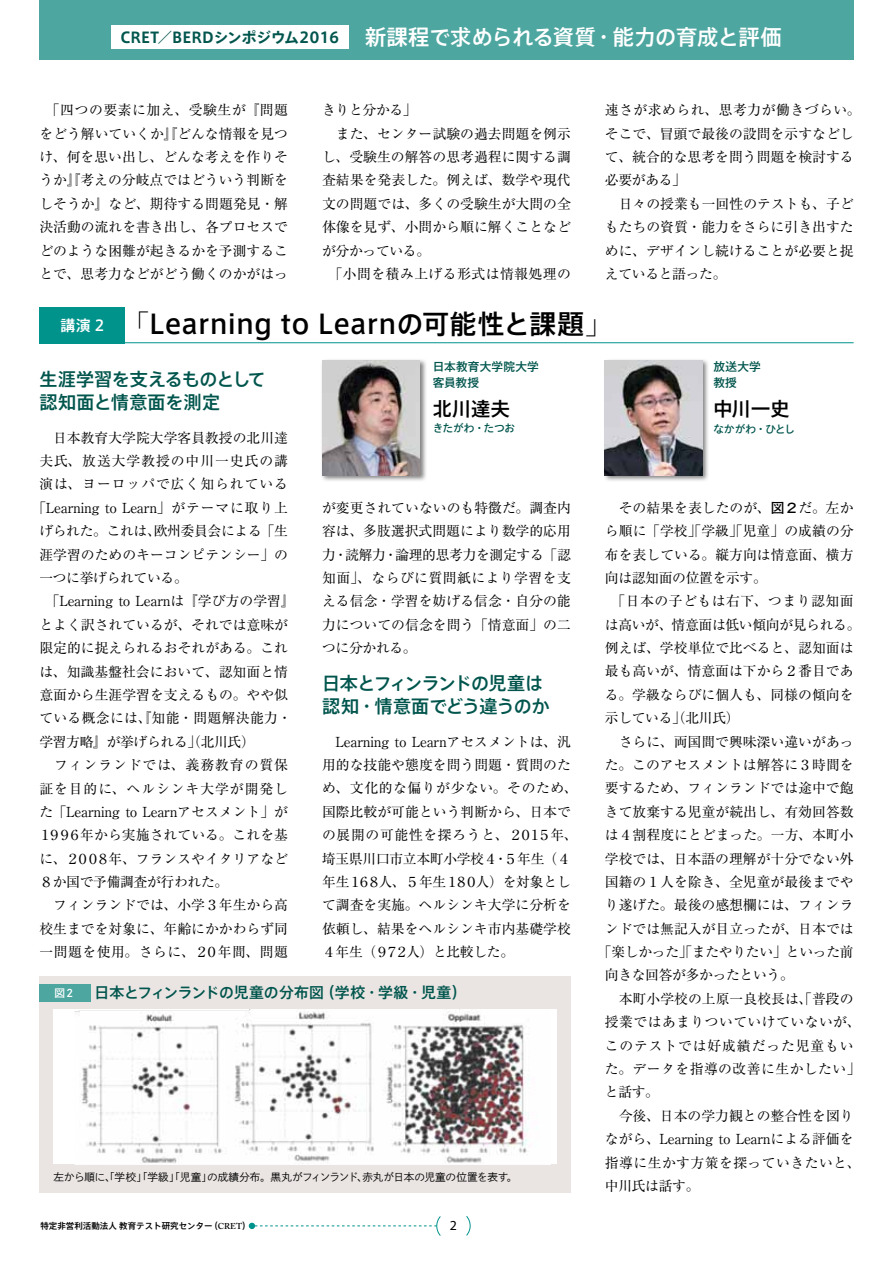
<style>
.page{position:relative;width:893px;height:1263px;background:#fff}
.page>*{position:absolute;margin:0;border:0;box-sizing:border-box;transform-origin:0 0}
.t1{font:500 26.55px "Axis Std";letter-spacing:.015em;color:#000}
.t2{font:500 21.3px "Axis Std";letter-spacing:-.015em;color:#fff}
.t3{font:500 19.2px "Axis Std";letter-spacing:.01em;color:#000}
.t4{font:500 18px/23.4px "Axis Std";letter-spacing:-.025em;color:#00554d}
.t5{font:500 14.85px "Axis Std";letter-spacing:-.01em;color:#00554d}
.t6{font:13.8px/23.4px "Ryumin Pro";color:#000}
.t7{font:13.8px "Ryumin Pro";letter-spacing:-.025em;color:#000}
.t8{font:13.8px "Ryumin Pro";letter-spacing:.035em;color:#000}
.t9{font:13.8px "Ryumin Pro";letter-spacing:.07em;color:#000}
.t10{font:13.8px "Ryumin Pro";letter-spacing:.025em;color:#000}
.t11{font:13.8px "Ryumin Pro";letter-spacing:.04em;color:#000}
.t12{font:13.8px "Ryumin Pro";letter-spacing:.06em;color:#000}
.t13{font:13.8px "Myriad Pro";color:#000}
.t14{font:500 11.7px/15.9px "Gothic MB101 Pro";letter-spacing:.015em;color:#00554d}
.t15{font:10.65px "Shuei Go Kin Std L";letter-spacing:-.02em;color:#000}
.t16{font:10.65px "Shuei Go Kin Std B";letter-spacing:-.02em;color:#00554d}
.t17{font:10.65px "Shuei Go Kin Std B";color:#fff}
.t18{font:500 8.55px "Axis Std";color:#000}
.s1{font-weight:700;font-size:14.85px;color:#00554d}
.s2{font-weight:300;font-size:14.85px;color:#00554d}
.s3{font-size:14.85px;color:#fff}
.s4{font-weight:300}
.s5{font-family:"Futo Go B101 Pro";font-weight:700}
.s6{font-family:"Adobe Caslon Pro";font-weight:600}
</style>
<div class="page">
<svg style="left:466px;top:1216px;width:5px;height:20px"></svg>
<div style="left:39px;top:976px;width:532px;height:217px;background:#eae5e3"></div>
<div style="left:39px;top:984px;width:51px;height:17px;background:#4da6a0"></div>
<div style="left:53px;top:1010px;width:504px;height:154px;background:#fff"></div>
<img style="left:74px;top:1010px;width:455px;height:154px">
<svg style="left:249px;top:1216px;width:192px;height:20px"></svg>
<div style="left:39px;top:0;width:815px;height:60px;background:#4da6a0"></div>
<div style="left:111px;top:26px;width:238px;height:23px;background:#fff"></div>
<div style="left:320px;top:358px;width:107px;height:124px;background:#000;opacity:.5"></div>
<img style="left:322px;top:360px;width:98px;height:115px">
<div style="left:603px;top:358px;width:107px;height:125px;background:#000;opacity:.5"></div>
<img style="left:605px;top:361px;width:98px;height:114px">
<div style="left:39px;top:307px;width:85px;height:36px;background:#00938c"></div>
<hr style="left:39px;top:342px;width:815px;height:1px;background:#00938c">
<h2 class="t2" style="left:120px;top:21px;width:663px"><span class="s1">CRET</span><span class="s2">／</span><span class="s1">BERDシンポジウム2016</span> 新課程で求められる資質・能力の育成と評価</h2>
<p class="t6" style="left:39px;top:97px;width:250px;text-align:justify">　「四つの要素に加え、受験生が『問題をどう解いていくか』『どんな情報を見つけ、何を思い出し、どんな考えを作りそうか』『考えの分岐点ではどういう判断をしそうか』など、期待する問題発見・解決活動の流れを書き出し、各プロセスでどのような困難が起きるかを予測することで、思考力などがどう働くのかがはっ</p>
<p class="t6" style="left:322px;top:97px;width:250px">きりと分かる」<br>　また、センター試験の過去問題を例示し、受験生の解答の思考過程に関する調査結果を発表した。例えば、数学や現代文の問題では、多くの受験生が大問の全体像を見ず、小問から順に解くことなどが分かっている。<br>　「小問を積み上げる形式は情報処理の</p>
<p class="t6" style="left:605px;top:97px;width:257px">速さが求められ、思考力が働きづらい。そこで、冒頭で最後の設問を示すなどして、統合的な思考を問う問題を検討する必要がある」　<br>　日々の授業も一回性のテストも、子どもたちの資質・能力をさらに引き出すために、デザインし続けることが必要と捉えていると語った。</p>
<h1 class="t1" style="left:61px;top:304px;width:553px"><span class="s3">講演 2</span> <span class="s4">「</span>Learning to Learnの可能性と課題<span class="s4">」</span></h1>
<h3 class="t4" style="left:39px;top:366px;width:228px">生涯学習を支えるものとして認知面と情意面を測定</h3>
<p class="t6" style="left:39px;top:425px;width:250px">　日本教育大学院大学客員教授の北川達</p>
<p class="t9" style="left:39px;top:450px;width:250px">夫氏、放送大学教授の中川一史氏の講</p>
<p class="t9" style="left:39px;top:473px;width:250px">演は、ヨーロッパで広く知られている</p>
<p class="t7" style="left:32px;top:497px;width:257px">「Learning to Learn」がテーマに取り上</p>
<p class="t7" style="left:39px;top:520px;width:250px">げられた。これは、欧州委員会による「生</p>
<p class="t6" style="left:39px;top:542px;width:250px">涯学習のためのキーコンピテンシー」の</p>
<p class="t7" style="left:39px;top:567px;width:150px">一つに挙げられている。</p>
<p class="t7" style="left:39px;top:590px;width:257px">　「Learning to Learnは『学び方の学習』</p>
<p class="t6" style="left:39px;top:612px;width:250px">とよく訳されているが、それでは意味が</p>
<p class="t6" style="left:39px;top:635px;width:250px">限定的に捉えられるおそれがある。これ</p>
<p class="t6" style="left:39px;top:659px;width:250px">は、知識基盤社会において、認知面と情</p>
<p class="t6" style="left:39px;top:682px;width:250px">意面から生涯学習を支えるもの。やや似</p>
<p class="t10" style="left:39px;top:707px;width:254px">ている概念には、『知能・問題解決能力・</p>
<p class="t7" style="left:39px;top:731px;width:217px">学習方略』が挙げられる」（北川氏）</p>
<p class="t9" style="left:39px;top:754px;width:250px">　フィンランドでは、義務教育の質保</p>
<p class="t9" style="left:39px;top:777px;width:250px">証を目的に、ヘルシンキ大学が開発し</p>
<p class="t7" style="left:39px;top:801px;width:250px">た「Learning to Learnアセスメント」が</p>
<p class="t6" style="left:38px;top:822px;width:251px">１９９６年から実施されている。これを基</p>
<p class="t6" style="left:39px;top:846px;width:250px">に、２００８年、フランスやイタリアなど</p>
<p class="t7" style="left:39px;top:871px;width:190px">８か国で予備調査が行われた。</p>
<p class="t6" style="left:39px;top:893px;width:250px">　フィンランドでは、小学３年生から高</p>
<p class="t6" style="left:39px;top:916px;width:250px">校生までを対象に、年齢にかかわらず同</p>
<p class="t11" style="left:39px;top:941px;width:250px">一問題を使用。さらに、２０年間、問題</p>
<p class="t14" style="left:433px;top:357px;width:108px">日本教育大学院大学客員教授</p>
<h3 class="t3" style="left:433px;top:394px;width:79px">北川達夫</h3>
<p class="t16" style="left:433px;top:421px;width:84px">きたがわ・たつお</p>
<p class="t6" style="left:322px;top:495px;width:250px;text-align:justify">が変更されていないのも特徴だ。調査内容は、多肢選択式問題により数学的応用力・読解力・論理的思考力を測定する「認知面」、ならびに質問紙により学習を支える信念・学習を妨げる信念・自分の能力についての信念を問う「情意面」の二つに分かれる。</p>
<h3 class="t4" style="left:322px;top:670px;width:229px">日本とフィンランドの児童は認知・情意面でどう違うのか</h3>
<p class="t6" style="left:322px;top:729px;width:257px">　Learning to Learnアセスメントは、汎用的な技能や態度を問う問題・質問のため、文化的な偏りが少ない。そのため、国際比較が可能という判断から、日本での展開の可能性を探ろうと、２０１５年、埼玉県川口市立本町小学校４・５年生（４年生１６８人、５年生１８０人）を対象として調査を実施。ヘルシンキ大学に分析を依頼し、結果をヘルシンキ市内基礎学校<br>４年生（９７２人）と比較した。</p>
<p class="t17" style="left:55px;top:985px;width:22px">図２</p>
<p class="t5" style="left:95px;top:981px;width:374px">日本とフィンランドの児童の分布図（学校・学級・児童）</p>
<p class="t15" style="left:53px;top:1170px;width:466px">左から順に「、学校」「学級」「児童」の成績分布。黒丸がフィンランド、赤丸が日本の児童の位置を表す。</p>
<p class="t14" style="left:713px;top:357px;width:49px">放送大学教授</p>
<h3 class="t3" style="left:713px;top:394px;width:78px">中川一史</h3>
<p class="t16" style="left:713px;top:421px;width:83px">なかがわ・ひとし</p>
<p class="t6" style="left:605px;top:495px;width:250px">　その結果を表したのが、<span class="s5">図２</span>だ。左か</p>
<p class="t6" style="left:605px;top:518px;width:250px">ら順に「学校」「学級」「児童」の成績の分</p>
<p class="t6" style="left:605px;top:542px;width:250px">布を表している。縦方向は情意面、横方</p>
<p class="t7" style="left:605px;top:567px;width:164px">向は認知面の位置を示す。</p>
<p class="t8" style="left:605px;top:590px;width:250px">　「日本の子どもは右下、つまり認知面</p>
<p class="t7" style="left:605px;top:614px;width:257px">は高いが、情意面は低い傾向が見られる。</p>
<p class="t6" style="left:605px;top:635px;width:250px">例えば、学校単位で比べると、認知面は</p>
<p class="t6" style="left:605px;top:659px;width:250px">最も高いが、情意面は下から２番目であ</p>
<p class="t6" style="left:605px;top:682px;width:250px">る。学級ならびに個人も、同様の傾向を</p>
<p class="t7" style="left:605px;top:707px;width:136px">示している」（北川氏）</p>
<p class="t6" style="left:605px;top:729px;width:250px">　さらに、両国間で興味深い違いがあっ</p>
<p class="t6" style="left:605px;top:752px;width:250px">た。このアセスメントは解答に３時間を</p>
<p class="t6" style="left:605px;top:775px;width:250px">要するため、フィンランドでは途中で飽</p>
<p class="t6" style="left:605px;top:799px;width:250px">きて放棄する児童が続出し、有効回答数</p>
<p class="t6" style="left:605px;top:822px;width:250px">は４割程度にとどまった。一方、本町小</p>
<p class="t6" style="left:605px;top:846px;width:250px">学校では、日本語の理解が十分でない外</p>
<p class="t6" style="left:605px;top:869px;width:250px">国籍の１人を除き、全児童が最後までや</p>
<p class="t6" style="left:605px;top:892px;width:250px">り遂げた。最後の感想欄には、フィンラ</p>
<p class="t6" style="left:605px;top:916px;width:250px">ンドでは無記入が目立ったが、日本では</p>
<p class="t7" style="left:598px;top:941px;width:257px">「楽しかった」「またやりたい」といった前</p>
<p class="t7" style="left:605px;top:964px;width:190px">向きな回答が多かったという。</p>
<p class="t6" style="left:605px;top:986px;width:250px">　本町小学校の上原一良校長は、「普段の</p>
<p class="t8" style="left:605px;top:1011px;width:257px">授業ではあまりついていけていないが、</p>
<p class="t12" style="left:605px;top:1034px;width:250px">このテストでは好成績だった児童もい</p>
<p class="t8" style="left:605px;top:1058px;width:257px">た。データを指導の改善に生かしたい」</p>
<p class="t6" style="left:605px;top:1079px;width:56px">と話す。</p>
<p class="t6" style="left:605px;top:1103px;width:250px">　今後、日本の学力観との整合性を図り</p>
<p class="t7" style="left:605px;top:1128px;width:250px">ながら、Learning to Learnによる評価を</p>
<p class="t8" style="left:605px;top:1151px;width:257px">指導に生かす方策を探っていきたいと、</p>
<p class="t6" style="left:605px;top:1173px;width:96px">中川氏は話す。</p>
<p class="t18" style="left:40px;top:1219px;width:212px">特定非営利活動法人 教育テスト研究センター（<span class="s6">CRET</span>）</p>
<p class="t13" style="left:450px;top:1217px;width:9px">2</p>
</div>
